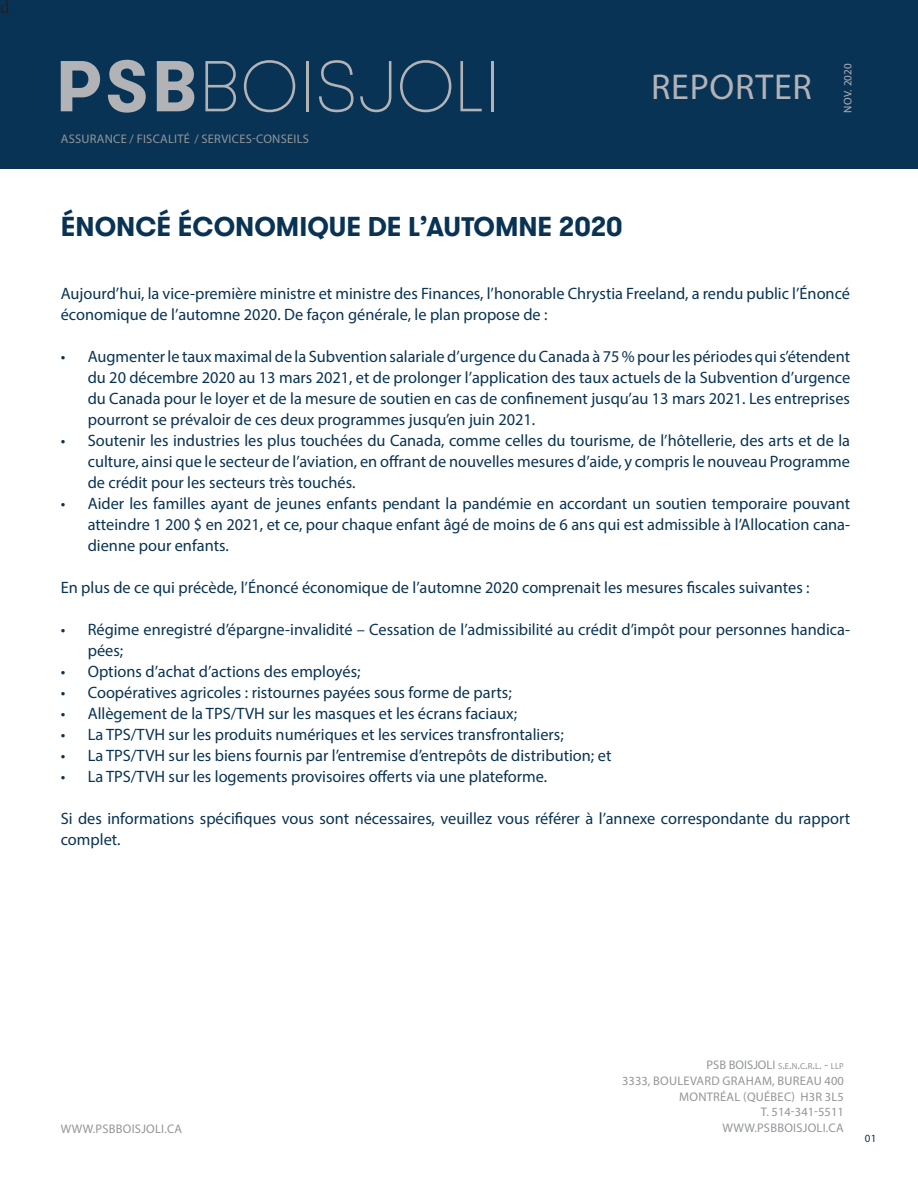
<style>
.page{position:relative;width:918px;height:1188px;background:#fff}
.page>*{position:absolute;margin:0;border:0;box-sizing:border-box;transform-origin:0 0}
.t1{font:36px "Myriad Pro";letter-spacing:.02em;color:#b2b3b7}
.t2{font:700 27px "GT Walsheim";color:#093354}
.t3{font:18px "Minion Pro";color:#231f20}
.t4{font:16.5px/21px "Myriad Pro";color:#093354}
.t5{font:12.45px "Myriad Pro";letter-spacing:.02em;color:#939598}
.t6{font:12.45px "Myriad Pro";color:#939598}
.t7{font:11.1px "Myriad Pro";letter-spacing:.02em;color:#b2b3b7}
.t8{font:11.1px "Myriad Pro";color:#093354}
.s1{font-size:8.7px}
.s2{font-style:inherit}
</style>
<div class="page">
<div style="left:0;top:0;width:918px;height:168px;background:#093354"></div>
<svg style="left:61px;top:61px;width:39px;height:50px"></svg>
<svg style="left:108px;top:60px;width:38px;height:53px"></svg>
<svg style="left:157px;top:61px;width:37px;height:50px"></svg>
<svg style="left:205px;top:61px;width:31px;height:50px"></svg>
<svg style="left:244px;top:60px;width:51px;height:52px"></svg>
<hr style="left:306px;top:61px;width:2px;height:50px;background:#b2b3b7">
<svg style="left:319px;top:60px;width:35px;height:52px"></svg>
<svg style="left:360px;top:61px;width:31px;height:51px"></svg>
<svg style="left:400px;top:60px;width:51px;height:52px"></svg>
<svg style="left:460px;top:61px;width:22px;height:50px"></svg>
<hr style="left:491px;top:61px;width:3px;height:50px;background:#b2b3b7">
<p class="t3" style="left:0;top:-5px;width:11px">d</p>
<p class="t5" style="left:61px;top:132px;width:250px">ASSURANCE / FISCALITÉ / SERVICES-CONSEILS</p>
<p class="t2" style="left:61px;top:209px;width:564px">ÉNONCÉ ÉCONOMIQUE DE L’AUTOMNE 2020</p>
<p class="t1" style="left:651px;top:65px;width:162px">REPORTER</p>
<p class="t7" style="left:841px;top:113px;width:51px;rotate:-90deg">NOV. 2020</p>
<p class="t4" style="left:61px;top:282px;width:791px">Aujourd’hui, la vice-première ministre et ministre des Finances, l’honorable Chrystia Freeland, a rendu public l’Énoncé économique de l’automne 2020. De façon générale, le plan propose de :</p>
<p class="t4" style="left:88px;top:345px;width:764px;text-align:justify;text-indent:-27px">• Augmenter le taux maximal de la Subvention salariale d’urgence du Canada à 75 % pour les périodes qui s’étendent du 20 décembre 2020 au 13 mars 2021, et de prolonger l’application des taux actuels de la Subvention d’urgence du Canada pour le loyer et de la mesure de soutien en cas de confinement jusqu’au 13 mars 2021. Les entreprises pourront se prévaloir de ces deux programmes jusqu’en juin 2021.</p>
<p class="t4" style="left:88px;top:429px;width:764px;text-align:justify;text-indent:-27px">• Soutenir les industries les plus touchées du Canada, comme celles du tourisme, de l’hôtellerie, des arts et de la culture, ainsi que le secteur de l’aviation, en offrant de nouvelles mesures d’aide, y compris le nouveau Programme de crédit pour les secteurs très touchés.</p>
<p class="t4" style="left:88px;top:492px;width:764px;text-align:justify;text-indent:-27px">• Aider les familles ayant de jeunes enfants pendant la pandémie en accordant un soutien temporaire pouvant atteindre 1 200 $ en 2021, et ce, pour chaque enfant âgé de moins de 6 ans qui est admissible à l’Allocation cana&shy;dienne pour enfants.</p>
<p class="t4" style="left:61px;top:576px;width:750px">En plus de ce qui précède, l’Énoncé économique de l’automne 2020 comprenait les mesures fiscales suivantes :</p>
<p class="t4" style="left:88px;top:618px;width:764px;text-indent:-27px">• Régime enregistré d’épargne-invalidité – Cessation de l’admissibilité au crédit d’impôt pour personnes handica&shy;pées;</p>
<p class="t4" style="left:61px;top:660px;width:301px">• Options d’achat d’actions des employés;</p>
<p class="t4" style="left:61px;top:681px;width:452px">• Coopératives agricoles : ristournes payées sous forme de parts;</p>
<p class="t4" style="left:61px;top:702px;width:458px">• Allègement de la TPS/TVH sur les masques et les écrans faciaux;</p>
<p class="t4" style="left:61px;top:723px;width:505px">• La TPS/TVH sur les produits numériques et les services transfrontaliers;</p>
<p class="t4" style="left:61px;top:744px;width:552px">• La TPS/TVH sur les biens fournis par l’entremise d’entrepôts de distribution; et</p>
<p class="t4" style="left:61px;top:765px;width:488px">• La TPS/TVH sur les logements provisoires offerts via une plateforme.</p>
<p class="t4" style="left:61px;top:807px;width:791px">Si des informations spécifiques vous sont nécessaires, veuillez vous référer à l’annexe correspondante du rapport complet.</p>
<p class="t5" style="left:61px;top:1122px;width:123px">WWW.PSBBOISJOLI.CA</p>
<p class="t6" style="left:707px;top:1057px;width:139px">PSB BOISJOLI <span class="s1">S</span><span class="s2">.</span><span class="s1">E</span><span class="s2">.</span><span class="s1">N</span><span class="s2">.</span><span class="s1">C</span><span class="s2">.</span><span class="s1">R</span><span class="s2">.</span><span class="s1">L</span><span class="s2">. -</span> <span class="s1">LLP</span></p>
<p class="t5" style="left:622px;top:1073px;width:223px">3333, BOULEVARD GRAHAM, BUREAU 400</p>
<p class="t5" style="left:679px;top:1089px;width:166px">MONTRÉAL (QUÉBEC) H3R 3L5</p>
<p class="t6" style="left:761px;top:1105px;width:84px">T. 514-341-5511</p>
<p class="t5" style="left:722px;top:1120px;width:123px">WWW.PSBBOISJOLI.CA</p>
<p class="t8" style="left:865px;top:1131px;width:13px">01</p>
</div>
